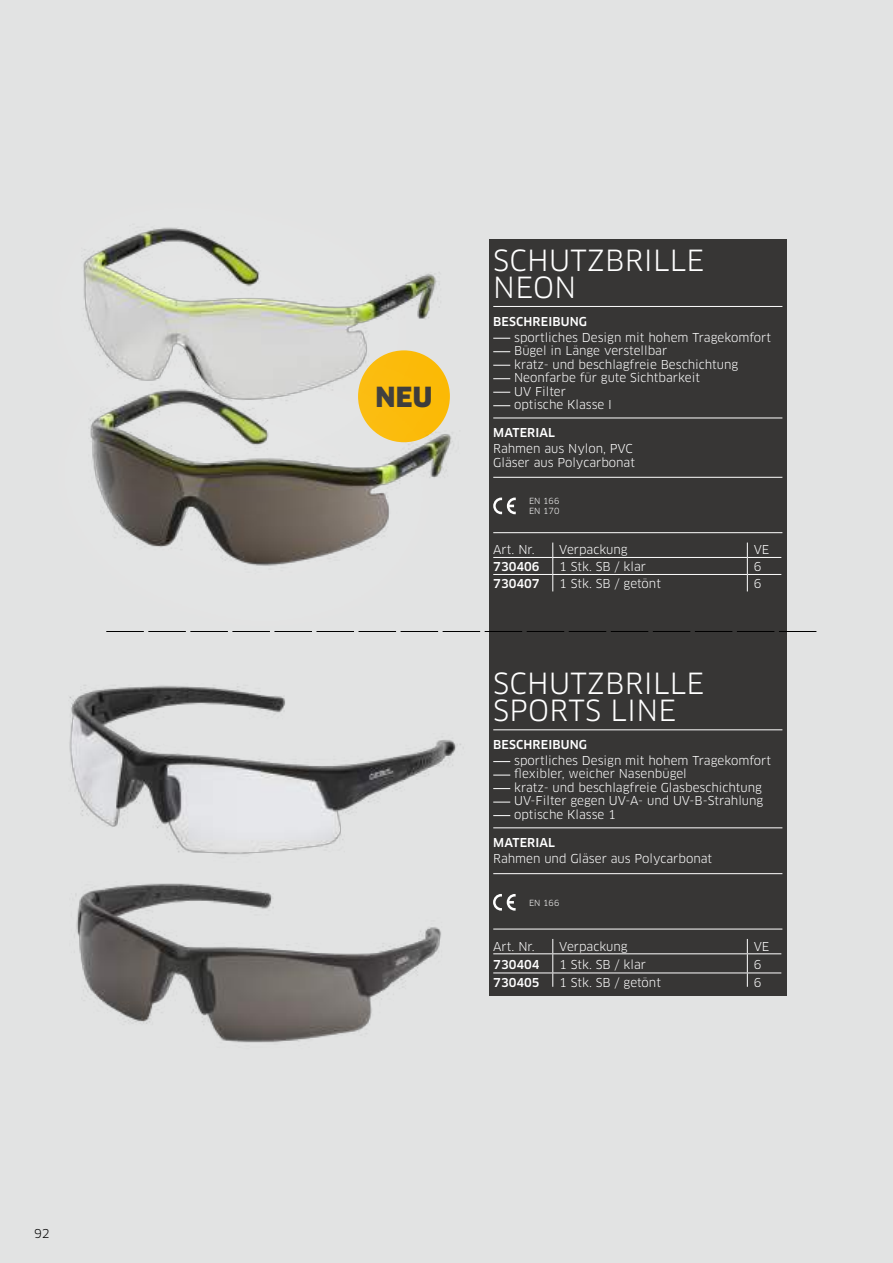
<style>
.page{position:relative;width:893px;height:1263px;background:#e2e3e3}
.page>*{position:absolute;margin:0;border:0;box-sizing:border-box;transform-origin:0 0}
.t1{font:28.5px/27px "Clan OT";letter-spacing:.01em;color:#fff}
.t2{font:900 27px "Clan OT";color:#373635}
.t3{font:12px/13.5px "Clan OT";color:#fff}
.t4{font:500 12px "Clan OT";letter-spacing:.01em;color:#fff}
.t5{font:12px "Clan OT";color:#000}
.t6{font:8.25px/9.9px "Clan OT";color:#fff}
</style>
<div class="page">
<img style="left:224px;top:551px;width:115px;height:15px">
<img style="left:69px;top:685px;width:392px;height:170px">
<img style="left:76px;top:883px;width:365px;height:160px">
<div style="left:489px;top:240px;width:298px;height:392px;background:#373635"></div>
<hr style="left:493px;top:306px;width:289px;height:1px;background:#fff">
<hr style="left:493px;top:418px;width:289px;height:1px;background:#fff">
<hr style="left:493px;top:477px;width:289px;height:1px;background:#fff">
<hr style="left:493px;top:532px;width:289px;height:1px;background:#fff">
<hr style="left:493px;top:557px;width:60px;height:1px;background:#fff">
<hr style="left:553px;top:557px;width:194px;height:1px;background:#fff">
<hr style="left:747px;top:557px;width:34px;height:1px;background:#fff">
<svg style="left:552px;top:551px;width:1px;height:40px"></svg>
<svg style="left:747px;top:543px;width:1px;height:48px"></svg>
<hr style="left:493px;top:574px;width:60px;height:1px;background:#fff">
<hr style="left:553px;top:574px;width:194px;height:1px;background:#fff">
<hr style="left:747px;top:574px;width:34px;height:1px;background:#fff">
<div style="left:489px;top:631px;width:298px;height:364px;background:#373635"></div>
<hr style="left:493px;top:729px;width:289px;height:1px;background:#fff">
<hr style="left:493px;top:827px;width:289px;height:1px;background:#fff">
<hr style="left:493px;top:873px;width:289px;height:1px;background:#fff">
<hr style="left:493px;top:929px;width:289px;height:1px;background:#fff">
<svg style="left:493px;top:761px;width:17px;height:1px"></svg>
<svg style="left:493px;top:775px;width:17px;height:1px"></svg>
<svg style="left:493px;top:788px;width:17px;height:1px"></svg>
<svg style="left:493px;top:802px;width:17px;height:1px"></svg>
<svg style="left:493px;top:815px;width:17px;height:1px"></svg>
<svg style="left:552px;top:939px;width:1px;height:48px"></svg>
<svg style="left:747px;top:939px;width:1px;height:48px"></svg>
<hr style="left:493px;top:953px;width:60px;height:1px;background:#fff">
<hr style="left:553px;top:953px;width:194px;height:1px;background:#fff">
<hr style="left:747px;top:953px;width:34px;height:1px;background:#fff">
<hr style="left:493px;top:972px;width:60px;height:1px;background:#fff">
<hr style="left:553px;top:972px;width:194px;height:1px;background:#fff">
<hr style="left:747px;top:972px;width:34px;height:1px;background:#fff">
<svg style="left:493px;top:894px;width:23px;height:17px"></svg>
<svg style="left:106px;top:631px;width:710px;height:1px"></svg>
<div style="left:0;top:79px;width:575px;height:472px;background:#fff;opacity:.25"></div>
<img style="left:23px;top:141px;width:448px;height:308px">
<p class="t5" style="left:34px;top:1227px;width:17px">92</p>
<h2 class="t2" style="left:376px;top:381px;width:58px">NEU</h2>
<h1 class="t1" style="left:493px;top:247px;width:213px">SCHUTZBRILLE<br>NEON</h1>
<p class="t4" style="left:493px;top:314px;width:95px">BESCHREIBUNG</p>
<p class="t3" style="left:514px;top:330px;width:258px">sportliches Design mit hohem Tragekomfort<br>Bügel in Länge verstellbar<br>kratz- und beschlagfreie Beschichtung<br>Neonfarbe für gute Sichtbarkeit<br>UV Filter<br>optische Klasse I</p>
<p class="t4" style="left:493px;top:426px;width:63px">MATERIAL</p>
<p class="t3" style="left:493px;top:442px;width:143px">Rahmen aus Nylon, PVC<br>Gläser aus Polycarbonat</p>
<p class="t6" style="left:529px;top:496px;width:32px">EN 166<br>EN 170</p>
<p class="t3" style="left:493px;top:543px;width:43px">Art. Nr.</p>
<p class="t3" style="left:559px;top:543px;width:70px">Verpackung</p>
<p class="t3" style="left:754px;top:543px;width:17px">VE</p>
<p class="t4" style="left:493px;top:559px;width:48px">730406</p>
<p class="t3" style="left:559px;top:559px;width:88px">1 Stk. SB / klar</p>
<p class="t3" style="left:754px;top:559px;width:9px">6</p>
<p class="t4" style="left:493px;top:576px;width:48px">730407</p>
<p class="t3" style="left:559px;top:576px;width:103px">1 Stk. SB / getönt</p>
<p class="t3" style="left:754px;top:576px;width:9px">6</p>
<h1 class="t1" style="left:493px;top:670px;width:213px">SCHUTZBRILLE<br>SPORTS LINE</h1>
<p class="t4" style="left:493px;top:738px;width:95px">BESCHREIBUNG</p>
<p class="t3" style="left:514px;top:754px;width:258px">sportliches Design mit hohem Tragekomfort flexibler, weicher Nasenbügel<br>kratz- und beschlagfreie Glasbeschichtung UV-Filter gegen UV-A- und UV-B-Strahlung optische Klasse 1</p>
<p class="t4" style="left:493px;top:836px;width:63px">MATERIAL</p>
<p class="t3" style="left:493px;top:852px;width:220px">Rahmen und Gläser aus Polycarbonat</p>
<p class="t6" style="left:529px;top:897px;width:32px">EN 166</p>
<p class="t3" style="left:493px;top:939px;width:43px">Art. Nr.</p>
<p class="t3" style="left:559px;top:939px;width:70px">Verpackung</p>
<p class="t3" style="left:754px;top:939px;width:17px">VE</p>
<p class="t4" style="left:493px;top:957px;width:48px">730404</p>
<p class="t3" style="left:559px;top:958px;width:88px">1 Stk. SB / klar</p>
<p class="t3" style="left:754px;top:958px;width:9px">6</p>
<p class="t4" style="left:493px;top:975px;width:48px">730405</p>
<p class="t3" style="left:559px;top:975px;width:103px">1 Stk. SB / getönt</p>
<p class="t3" style="left:754px;top:975px;width:9px">6</p>
</div>
